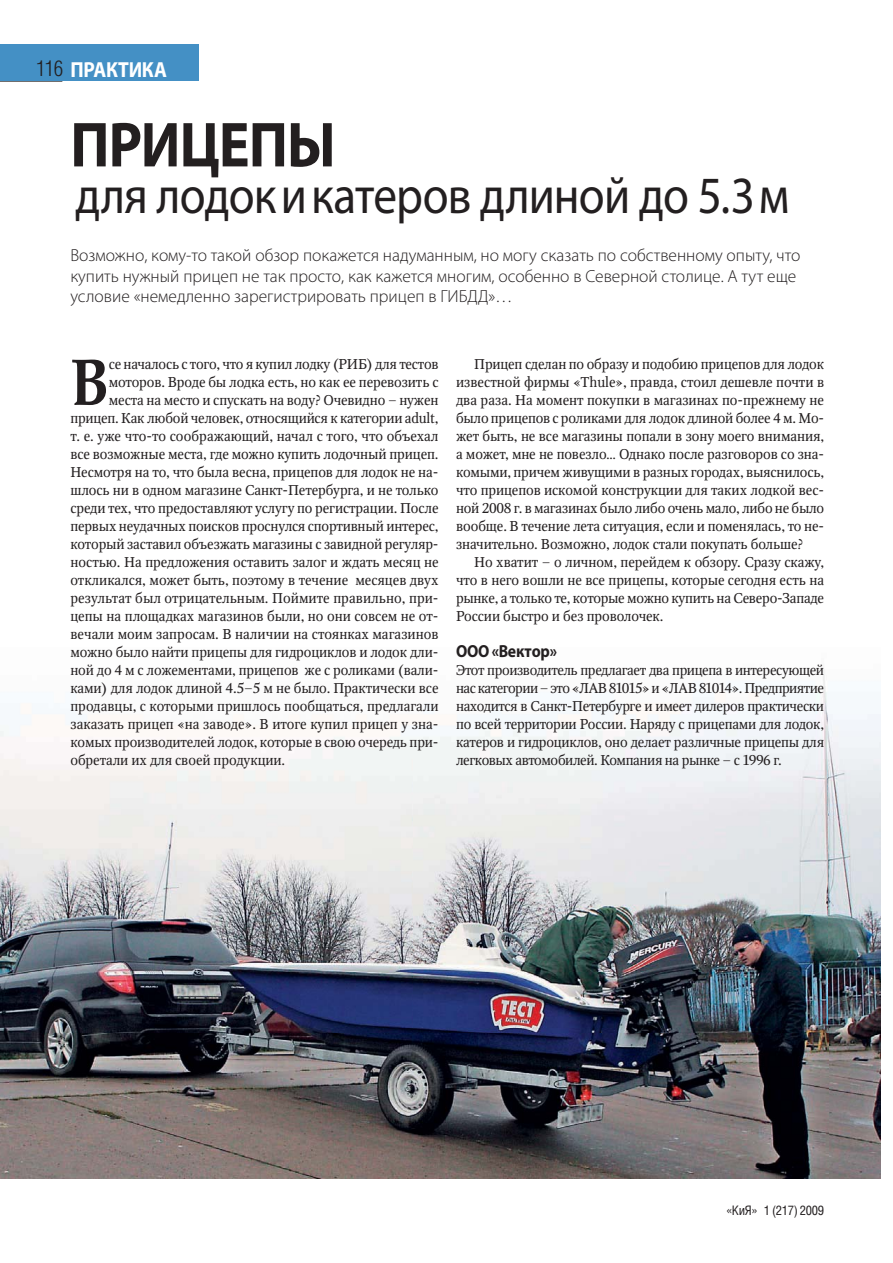
<style>
.page{position:relative;width:893px;height:1263px;background:#fff}
.page>*{position:absolute;margin:0;border:0;box-sizing:border-box;transform-origin:0 0}
.t1{font:700 65.55px "Palatino Linotype";color:#231f20;scale:.9 1}
.t2{font:700 64.2px "Myriad Pro";letter-spacing:-.015em;color:#231f20;scale:.9 1}
.t3{font:52.5px "Myriad Pro";letter-spacing:-.015em;color:#231f20;scale:.9 1}
.t4{font:700 21.9px "Myriad Pro";letter-spacing:-.02em;color:#fff;scale:.9 1}
.t5{font:300 17.55px/20.4px "Myriad Pro";color:#231f20}
.t6{font:700 17.55px "Myriad Pro";letter-spacing:-.015em;color:#231f20;scale:.9 1}
.t7{font:14.1px/18px "Octava C";letter-spacing:-.01em;color:#231f20;text-align:justify}
.t8{font:13.05px "Helios Cond";letter-spacing:-.025em;color:#231f20}
.s1{font-family:"Helios Cond";font-weight:300;color:#231f20}
</style>
<div class="page">
<hr style="left:0;top:81px;width:62px;height:1px;background:#231f20">
<div style="left:0;top:45px;width:199px;height:36px;background:#4490c5"></div>
<img style="left:0;top:669px;width:880px;height:510px">
<h3 class="t4" style="left:36px;top:56px;width:147px"><span class="s1">116</span> ПРАКТИКА</h3>
<h2 class="t2" style="left:70px;top:107px;width:297px">ПРИЦЕПЫ</h2>
<h3 class="t3" style="left:76px;top:164px;width:795px">для лодок и катеров длиной до 5.3 м</h3>
<p class="t5" style="left:70px;top:245px;width:731px">Возможно, кому-то такой обзор покажется надуманным, но могу сказать по собственному опыту, что купить нужный прицеп не так просто, как кажется многим, особенно в Северной столице. А тут еще условие «немедленно зарегистрировать прицеп в ГИБДД»…</p>
<h1 class="t1" style="left:70px;top:344px;width:45px">-</h1>
<p class="t7" style="left:109px;top:356px;width:331px">се началось с того, что я купил лодку (РИБ) для тестов</p>
<p class="t7" style="left:109px;top:374px;width:331px">моторов. Вроде бы лодка есть, но как ее перевозить с</p>
<p class="t7" style="left:109px;top:392px;width:331px">места на место и спускать на воду? Очевидно – нужен</p>
<p class="t7" style="left:70px;top:410px;width:370px">прицеп. Как любой человек, относящийся к категории adult,</p>
<p class="t7" style="left:70px;top:428px;width:369px">т. е. уже что-то соображающий, начал с того, что объехал</p>
<p class="t7" style="left:70px;top:446px;width:370px">все возможные места, где можно купить лодочный прицеп.</p>
<p class="t7" style="left:70px;top:464px;width:370px">Несмотря на то, что была весна, прицепов для лодок не на-</p>
<p class="t7" style="left:70px;top:482px;width:370px">шлось ни в одном магазине Санкт-Петербурга, и не только</p>
<p class="t7" style="left:70px;top:500px;width:370px">среди тех, что предоставляют услугу по регистрации. После</p>
<p class="t7" style="left:70px;top:518px;width:370px">первых неудачных поисков проснулся спортивный интерес,</p>
<p class="t7" style="left:70px;top:536px;width:370px">который заставил объезжать магазины с завидной регуляр-</p>
<p class="t7" style="left:70px;top:554px;width:370px">ностью. На предложения оставить залог и ждать месяц не</p>
<p class="t7" style="left:70px;top:572px;width:370px">откликался, может быть, поэтому в течение месяцев двух</p>
<p class="t7" style="left:70px;top:590px;width:370px">результат был отрицательным. Поймите правильно, при-</p>
<p class="t7" style="left:70px;top:608px;width:370px">цепы на площадках магазинов были, но они совсем не от-</p>
<p class="t7" style="left:70px;top:626px;width:370px">вечали моим запросам. В наличии на стоянках магазинов</p>
<p class="t7" style="left:70px;top:644px;width:370px">можно было найти прицепы для гидроциклов и лодок дли-</p>
<p class="t7" style="left:70px;top:662px;width:370px">ной до 4 м с ложементами, прицепов же с роликами (вали-</p>
<p class="t7" style="left:70px;top:680px;width:370px">ками) для лодок длиной 4.5–5 м не было. Практически все</p>
<p class="t7" style="left:70px;top:698px;width:370px">продавцы, с которыми пришлось пообщаться, предлагали</p>
<p class="t7" style="left:70px;top:716px;width:370px">заказать прицеп «на заводе». В итоге купил прицеп у зна-</p>
<p class="t7" style="left:70px;top:734px;width:370px">комых производителей лодок, которые в свою очередь при-</p>
<p class="t7" style="left:70px;top:752px;width:216px">обретали их для своей продукции.</p>
<p class="t7" style="left:456px;top:356px;width:370px;text-indent:18px">Прицеп сделан по образу и подобию прицепов для лодок известной фирмы «Thule», правда, стоил дешевле почти в два раза. На момент покупки в магазинах по-прежнему не было прицепов с роликами для лодок длиной более 4 м. Мо&shy;жет быть, не все магазины попали в зону моего внимания, а может, мне не повезло… Однако после разговоров со зна&shy;комыми, причем живущими в разных городах, выяснилось, что прицепов искомой конструкции для таких лодкой вес&shy;ной 2008 г. в магазинах было либо очень мало, либо не было вообще. В течение лета ситуация, если и поменялась, то не&shy;значительно. Возможно, лодок стали покупать больше?</p>
<p class="t7" style="left:456px;top:554px;width:370px;text-indent:18px">Но хватит – о личном, перейдем к обзору. Сразу скажу, что в него вошли не все прицепы, которые сегодня есть на рынке, а только те, которые можно купить на Северо-Западе России быстро и без проволочек.</p>
<p class="t6" style="left:456px;top:641px;width:114px">ООО «Вектор»</p>
<p class="t7" style="left:456px;top:662px;width:370px">Этот производитель предлагает два прицепа в интересующей нас категории – это «ЛАВ 81015» и «ЛАВ 81014». Предприятие находится в Санкт-Петербурге и имеет дилеров практически по всей территории России. Наряду с прицепами для лодок, катеров и гидроциклов, оно делает различные прицепы для легковых автомобилей. Компания на рынке – с 1996 г.</p>
<p class="t8" style="left:726px;top:1206px;width:100px">«КиЯ» 1 (217) 2009</p>
</div>
